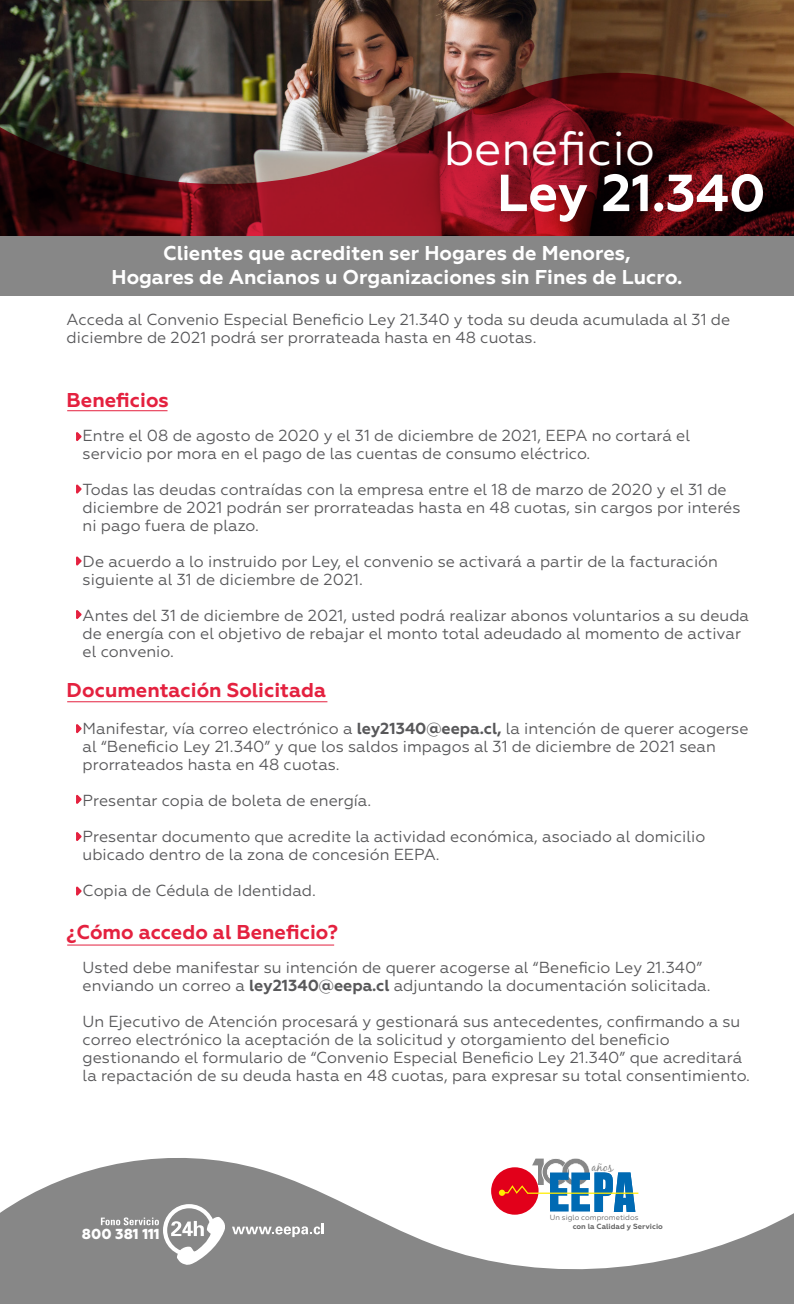
<style>
.page{position:relative;width:794px;height:1304px;background:#fff}
.page>*{position:absolute;margin:0;border:0;box-sizing:border-box;transform-origin:0 0}
.t1{font:700 52px "Geometria";color:#fff}
.t2{font:48px "Geometria";color:#fff}
.t3{font:700 20px/24px "Geometria";color:#fff;text-align:center}
.t4{font:700 20px "Geometria";color:#e4213f}
.t5{font:16px/18px "Geometria";color:#58585a}
.t6{font:800 14.4px "Geometria";color:#fff}
.t7{font:13.2px "Black Jack";color:#878787}
.t8{font:700 7.4px "Geometria";color:#666}
.t9{font:7.4px "Geometria";color:#666}
.s1{font-weight:700}
</style>
<div class="page">
<img style="left:0;top:0;width:793px;height:73px">
<img style="left:0;top:73px;width:794px;height:163px">
<div style="left:0;top:236px;width:794px;height:60px;background:#878787"></div>
<svg style="left:76px;top:432px;width:6px;height:9px"></svg>
<svg style="left:76px;top:484px;width:6px;height:10px"></svg>
<svg style="left:76px;top:556px;width:6px;height:10px"></svg>
<svg style="left:76px;top:610px;width:6px;height:9px"></svg>
<svg style="left:76px;top:724px;width:6px;height:10px"></svg>
<svg style="left:76px;top:795px;width:6px;height:9px"></svg>
<svg style="left:76px;top:832px;width:6px;height:9px"></svg>
<svg style="left:76px;top:886px;width:6px;height:10px"></svg>
<svg style="left:0;top:1158px;width:794px;height:146px;fill:#878787"></svg>
<svg style="left:101px;top:1204px;width:223px;height:63px;background:#989898"></svg>
<div style="left:491px;top:1167px;width:47px;height:48px;background:#e2001a;border-radius:50%"></div>
<svg style="left:499px;top:1158px;width:139px;height:54px"></svg>
<hr style="left:67px;top:410px;width:100px;height:1px;background:#e4213f">
<hr style="left:67px;top:701px;width:260px;height:1px;background:#e4213f">
<hr style="left:67px;top:945px;width:267px;height:1px;background:#e4213f">
<h2 class="t2" style="left:444px;top:121px;width:213px">beneficio</h2>
<h1 class="t1" style="left:497px;top:162px;width:270px">Ley 21.340</h1>
<p class="t3" style="left:112px;top:241px;width:572px">Clientes que acrediten ser Hogares de Menores,<br>Hogares de Ancianos u Organizaciones sin Fines de Lucro.</p>
<p class="t5" style="left:67px;top:310px;width:665px">Acceda al Convenio Especial Beneficio Ley 21.340 y toda su deuda acumulada al 31 de diciembre de 2021 podrá ser prorrateada hasta en 48 cuotas.</p>
<p class="t4" style="left:67px;top:388px;width:104px">Beneficios</p>
<p class="t5" style="left:83px;top:426px;width:609px">Entre el 08 de agosto de 2020 y el 31 de diciembre de 2021, EEPA no cortará el servicio por mora en el pago de las cuentas de consumo eléctrico.</p>
<p class="t5" style="left:83px;top:480px;width:659px">Todas las deudas contraídas con la empresa entre el 18 de marzo de 2020 y el 31 de diciembre de 2021 podrán ser prorrateadas hasta en 48 cuotas, sin cargos por interés ni pago fuera de plazo.</p>
<p class="t5" style="left:83px;top:552px;width:637px">De acuerdo a lo instruido por Ley, el convenio se activará a partir de la facturación siguiente al 31 de diciembre de 2021.</p>
<p class="t5" style="left:83px;top:606px;width:668px">Antes del 31 de diciembre de 2021, usted podrá realizar abonos voluntarios a su deuda de energía con el objetivo de rebajar el monto total adeudado al momento de activar el convenio.</p>
<p class="t4" style="left:67px;top:678px;width:261px">Documentación Solicitada</p>
<p class="t5" style="left:83px;top:720px;width:667px">Manifestar, vía correo electrónico a <span class="s1">ley21340@eepa.cl,</span> la intención de querer acogerse al “Beneficio Ley 21.340” y que los saldos impagos al 31 de diciembre de 2021 sean prorrateados hasta en 48 cuotas.</p>
<p class="t5" style="left:83px;top:792px;width:290px">Presentar copia de boleta de energía.</p>
<p class="t5" style="left:83px;top:828px;width:624px">Presentar documento que acredite la actividad económica, asociado al domicilio ubicado dentro de la zona de concesión EEPA.</p>
<p class="t5" style="left:83px;top:882px;width:235px">Copia de Cédula de Identidad.</p>
<p class="t4" style="left:67px;top:920px;width:273px">¿Cómo accedo al Beneficio?</p>
<p class="t5" style="left:83px;top:959px;width:629px">Usted debe manifestar su intención de querer acogerse al “Beneficio Ley 21.340” enviando un correo a <span class="s1">ley21340@eepa.cl</span> adjuntando la documentación solicitada.</p>
<p class="t5" style="left:83px;top:1013px;width:669px">Un Ejecutivo de Atención procesará y gestionará sus antecedentes, confirmando a su correo electrónico la aceptación de la solicitud y otorgamiento del beneficio gestionando el formulario de “Convenio Especial Beneficio Ley 21.340” que acreditará la repactación de su deuda hasta en 48 cuotas, para expresar su total consentimiento.</p>
<p class="t6" style="left:82px;top:1225px;width:79px">800 381 111</p>
<p class="t7" style="left:592px;top:1159px;width:23px">años</p>
<p class="t9" style="left:550px;top:1213px;width:90px">Un siglo comprometidos</p>
<p class="t8" style="left:573px;top:1222px;width:92px">con la Calidad y Servicio</p>
</div>
